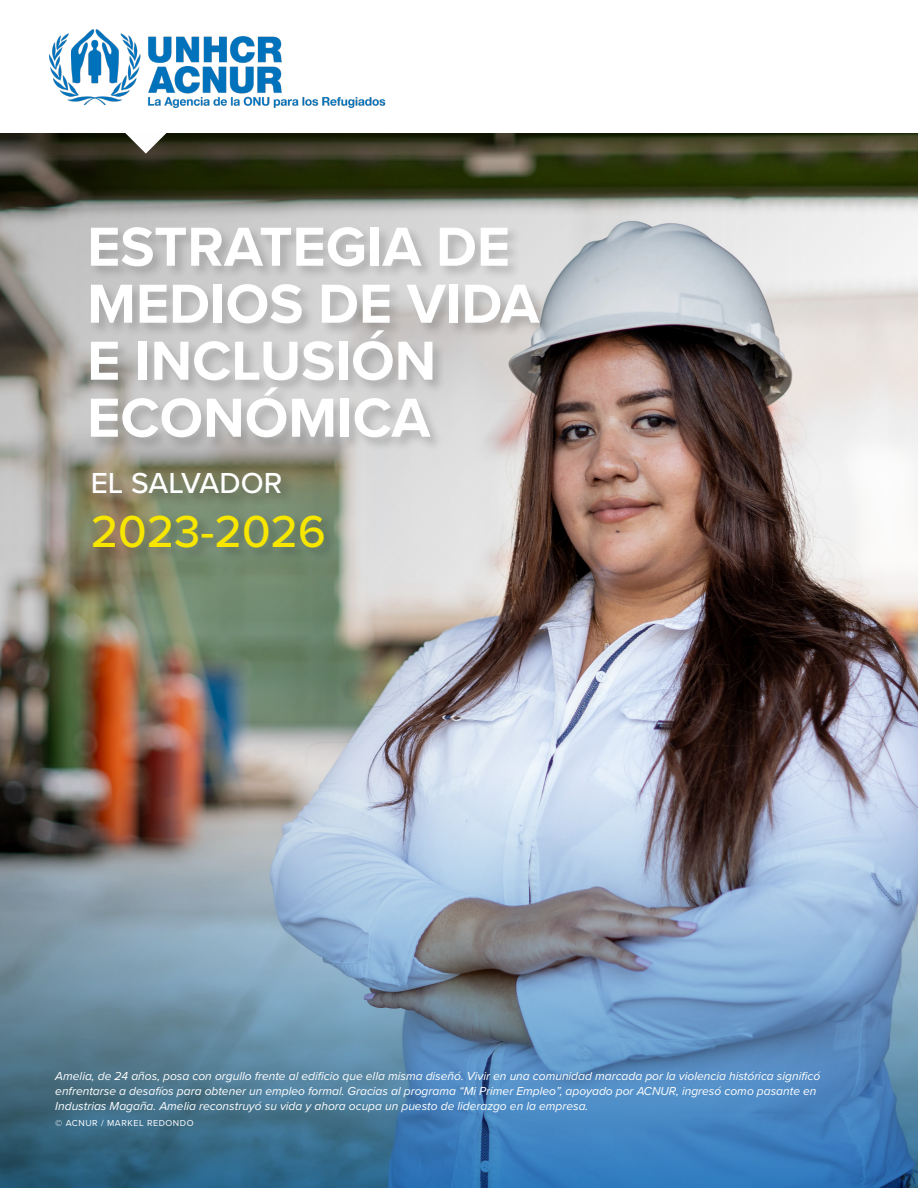
<style>
.page{position:relative;width:918px;height:1188px;background:#fff}
.page>*{position:absolute;margin:0;border:0;box-sizing:border-box;transform-origin:0 0}
.t1{font:700 57px/57px "Proxima Nova";color:#fff}
.t2{font:500 46.5px "Proxima Nova";color:#f7e700}
.t3{font:500 30px "Proxima Nova";color:#fff}
.t4{font:italic 12px/15px "Proxima Nova";color:#fff}
.t5{font:9px "Proxima Nova";letter-spacing:.06em;color:#fff}
.s1{font-style:italic}
</style>
<div class="page">
<img style="left:49px;top:29px;width:337px;height:79px">
<img style="left:0;top:133px;width:918px;height:1055px">
<div style="left:89px;top:226px;width:464px;height:226px;background:#000;opacity:.18"></div>
<div style="left:92px;top:514px;width:246px;height:48px;background:#000;opacity:.23"></div>
<div style="left:91px;top:471px;width:204px;height:37px;background:#000;opacity:.27"></div>
<h1 class="t1" style="left:87px;top:217px;width:454px">ESTRATEGIA DE<br>MEDIOS DE VIDA<br>E INCLUSIÓN<br>ECONÓMICA</h1>
<h3 class="t3" style="left:91px;top:461px;width:193px">EL SALVADOR</h3>
<h2 class="t2" style="left:91px;top:497px;width:236px">2023-2026</h2>
<p class="t4" style="left:55px;top:1068px;width:767px">Amelia, de 24 años, posa con orgullo frente al edificio que ella misma diseñó. Vivir en una comunidad marcada por la violencia histórica significó enfrentarse a desafíos para obtener un empleo formal. Gracias al programa “Mi Primer Empleo”, apoyado por ACNUR, ingresó como pasante en<br>Industrias Magaña. Amelia reconstruyó su vida y ahora ocupa un puesto de liderazgo en la empresa.</p>
<p class="t5" style="left:55px;top:1116px;width:140px"><span class="s1">©</span> ACNUR / MARKEL REDONDO</p>
</div>
